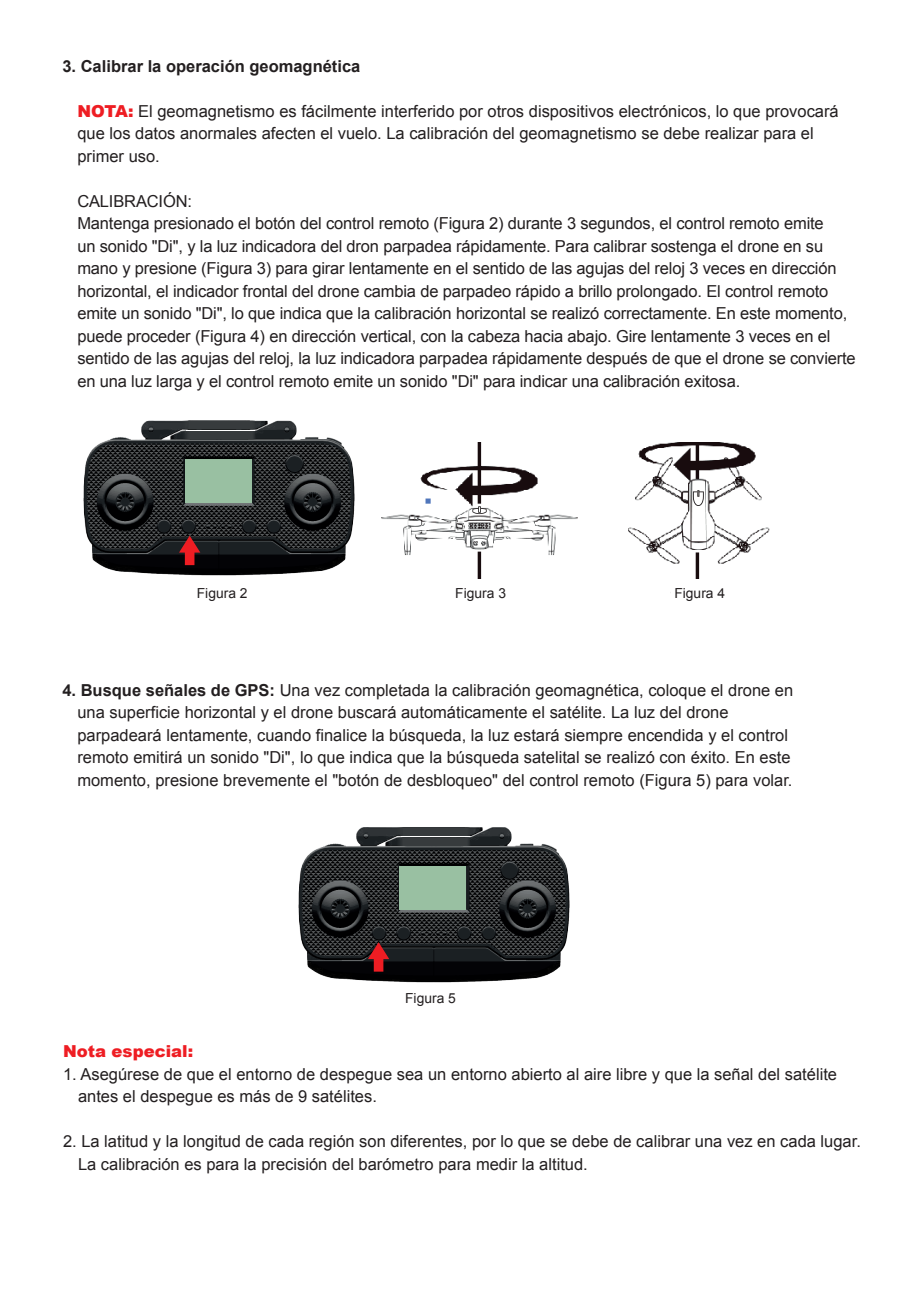
<style>
.page{position:relative;width:918px;height:1299px;background:#fff}
.page>*{position:absolute;margin:0;border:0;box-sizing:border-box;transform-origin:0 0}
.t1{font:16.5px/22.5px "Arial";color:#231f20}
.t2{font:700 16.5px "Arial";color:#231f20}
.t3{font:900 16.5px "Arial";color:#ee1d23}
.t4{font:13.8px "Arial";color:#231f20}
.s1{font-weight:900;color:#ee1d23}
.s2{font-weight:700}
</style>
<div class="page">
<img style="left:381px;top:442px;width:389px;height:151px">
<div style="left:452px;top:580px;width:76px;height:24px;background:#fff"></div>
<div style="left:672px;top:580px;width:75px;height:24px;background:#fff"></div>
<img style="left:298px;top:827px;width:272px;height:156px">
<svg style="left:396px;top:827px;width:75px;height:19px"></svg>
<hr style="left:401px;top:836px;width:69px;height:1px;background:#fff">
<div style="left:400px;top:866px;width:66px;height:43px;background:#99c0a2"></div>
<svg style="left:368px;top:942px;width:21px;height:30px"></svg>
<img style="left:83px;top:421px;width:272px;height:155px">
<svg style="left:181px;top:421px;width:75px;height:19px"></svg>
<hr style="left:186px;top:430px;width:69px;height:1px;background:#fff">
<div style="left:185px;top:460px;width:66px;height:43px;background:#99c0a2"></div>
<svg style="left:179px;top:536px;width:21px;height:29px"></svg>
<svg style="left:472px;top:506px;width:15px;height:8px"></svg>
<svg style="left:693px;top:490px;width:11px;height:16px"></svg>
<p class="t2" style="left:62px;top:55px;width:300px">3. Calibrar la operación geomagnética</p>
<p class="t1" style="left:77px;top:100px;width:763px"><span class="s1">NOTA:</span> El geomagnetismo es fácilmente interferido por otros dispositivos electrónicos, lo que provocará que los datos anormales afecten el vuelo. La calibración del geomagnetismo se debe realizar para el primer uso.</p>
<p class="t1" style="left:77px;top:190px;width:780px">CALIBRACIÓN:<br>Mantenga presionado el botón del control remoto (Figura 2) durante 3 segundos, el control remoto emite<br>un sonido "Di", y la luz indicadora del dron parpadea rápidamente. Para calibrar sostenga el drone en su mano y presione (Figura 3) para girar lentamente en el sentido de las agujas del reloj 3 veces en dirección horizontal, el indicador frontal del drone cambia de parpadeo rápido a brillo prolongado. El control remoto emite un sonido "Di", lo que indica que la calibración horizontal se realizó correctamente. En este momento, puede proceder (Figura 4) en dirección vertical, con la cabeza hacia abajo. Gire lentamente 3 veces en el sentido de las agujas del reloj, la luz indicadora parpadea rápidamente después de que el drone se convierte en una luz larga y el control remoto emite un sonido "Di" para indicar una calibración exitosa.</p>
<p class="t4" style="left:197px;top:584px;width:52px">Figura 2</p>
<p class="t4" style="left:455px;top:584px;width:52px">Figura 3</p>
<p class="t4" style="left:674px;top:584px;width:52px">Figura 4</p>
<p class="t1" style="left:77px;top:679px;width:717px;text-indent:-15px"><span class="s2">4. Busque señales de GPS:</span> Una vez completada la calibración geomagnética, coloque el drone en una superficie horizontal y el drone buscará automáticamente el satélite. La luz del drone parpadeará lentamente, cuando finalice la búsqueda, la luz estará siempre encendida y el control remoto emitirá un sonido "Di", lo que indica que la búsqueda satelital se realizó con éxito. En este momento, presione brevemente el "botón de desbloqueo" del control remoto (Figura 5) para volar.</p>
<p class="t4" style="left:405px;top:989px;width:52px">Figura 5</p>
<p class="t3" style="left:63px;top:1039px;width:132px">Nota especial:</p>
<p class="t1" style="left:78px;top:1063px;width:761px;text-indent:-15px">1. Asegúrese de que el entorno de despegue sea un entorno abierto al aire libre y que la señal del satélite antes el despegue es más de 9 satélites.</p>
<p class="t1" style="left:78px;top:1130px;width:784px;text-indent:-15px">2. La latitud y la longitud de cada región son diferentes, por lo que se debe de calibrar una vez en cada lugar.<br>La calibración es para la precisión del barómetro para medir la altitud.</p>
</div>
